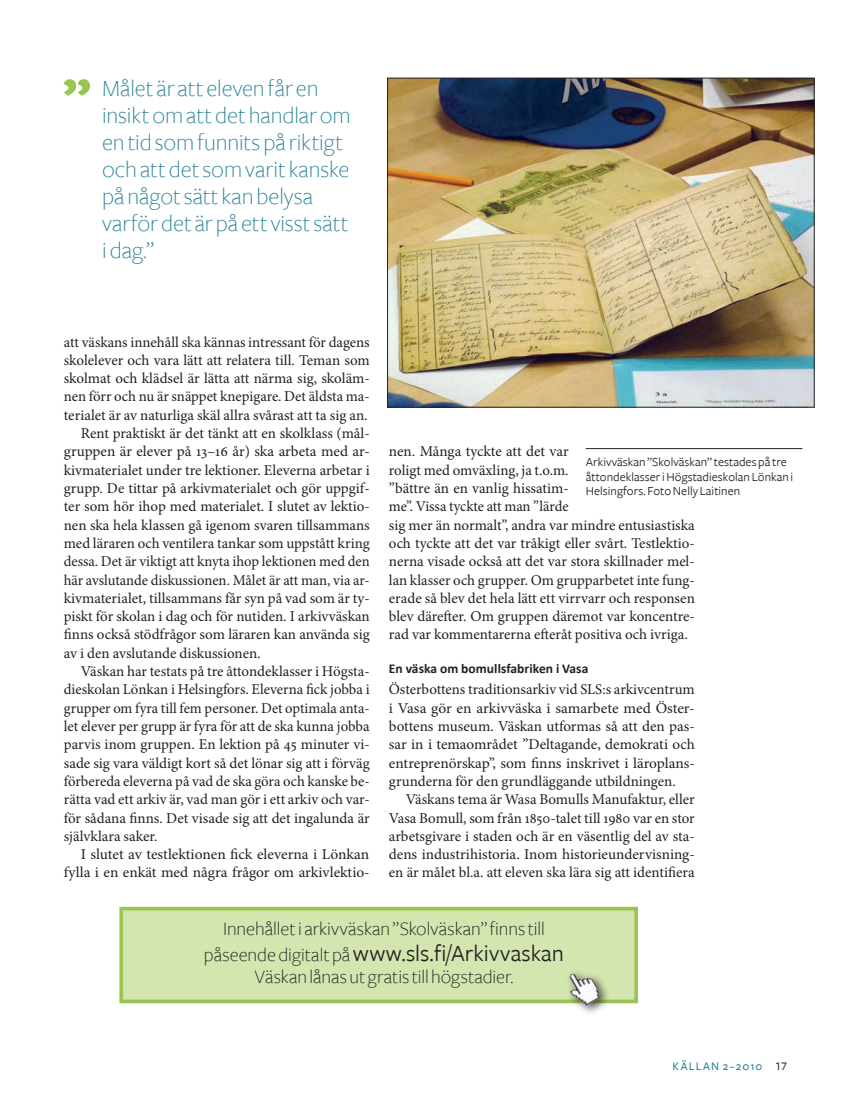
<style>
.page{position:relative;width:851px;height:1106px;background:#fff}
.page>*{position:absolute;margin:0;border:0;box-sizing:border-box;transform-origin:0 0}
.t1{font:300 24px/27px "Freight Sans";color:#2c8397}
.t2{font:24px "Freight Sans";color:#231f20}
.t3{font:300 19.65px "Freight Sans";color:#231f20}
.t4{font:15px/18.3px "Minion Pro";color:#231f20}
.t5{font:700 13.5px "Calibri";letter-spacing:.005em;color:#231f20}
.t6{font:12.75px/14.7px "Freight Sans";letter-spacing:.005em;color:#231f20}
.t7{font:500 12px "Freight Sans";letter-spacing:.09em;color:#2c8397}
.s1{font-weight:300;font-size:19.65px}
.s2{font-family:"Freight Sans Medium SC";font-weight:400;color:#231f20}
</style>
<div class="page">
<img style="left:389px;top:80px;width:423px;height:325px">
<div style="left:387px;top:78px;width:427px;height:329px;border:1px solid #231f20"></div>
<hr style="left:585px;top:448px;width:217px;height:1px;background:#231f20">
<div style="left:119px;top:906px;width:519px;height:97px;background:#d4e6b0;border:4px solid #9ac552"></div>
<div style="left:564px;top:967px;width:46px;height:48px;background:#231f20;opacity:.75"></div>
<img style="left:561px;top:967px;width:44px;height:43px">
<svg style="left:64px;top:79px;width:26px;height:17px"></svg>
<p class="t1" style="left:102px;top:75px;width:250px">Målet är att eleven får en insikt om att det handlar om en tid som funnits på riktigt och att det som varit kanske på något sätt kan belysa varför det är på ett visst sätt idag.”</p>
<p class="t4" style="left:64px;top:333px;width:307px">att väskans innehåll ska kännas intressant för dagens</p>
<p class="t4" style="left:64px;top:351px;width:307px">skolelever och vara lätt att relatera till. Teman som</p>
<p class="t4" style="left:64px;top:369px;width:307px">skolmat och klädsel är lätta att närma sig, skoläm-</p>
<p class="t4" style="left:64px;top:387px;width:307px">nen förr och nu är snäppet knepigare. Det äldsta ma-</p>
<p class="t4" style="left:64px;top:406px;width:305px">terialet är av naturliga skäl allra svårast att ta sig an.</p>
<p class="t4" style="left:81px;top:424px;width:290px">Rent praktiskt är det tänkt att en skolklass (mål-</p>
<p class="t4" style="left:64px;top:442px;width:307px">gruppen är elever på 13–16 år) ska arbeta med ar-</p>
<p class="t4" style="left:64px;top:461px;width:307px">kivmaterialet under tre lektioner. Eleverna arbetar i</p>
<p class="t4" style="left:64px;top:479px;width:307px">grupp. De tittar på arkivmaterialet och gör uppgif-</p>
<p class="t4" style="left:64px;top:497px;width:307px">ter som hör ihop med materialet. I slutet av lektio-</p>
<p class="t4" style="left:64px;top:516px;width:307px">nen ska hela klassen gå igenom svaren tillsammans</p>
<p class="t4" style="left:64px;top:534px;width:307px">med läraren och ventilera tankar som uppstått kring</p>
<p class="t4" style="left:64px;top:552px;width:307px">dessa. Det är viktigt att knyta ihop lektionen med den</p>
<p class="t4" style="left:64px;top:570px;width:307px">här avslutande diskussionen. Målet är att man, via ar-</p>
<p class="t4" style="left:64px;top:589px;width:307px">kivmaterialet, tillsammans får syn på vad som är ty-</p>
<p class="t4" style="left:64px;top:607px;width:307px">piskt för skolan i dag och för nutiden. I arkivväskan</p>
<p class="t4" style="left:64px;top:625px;width:307px">finns också stödfrågor som läraren kan använda sig</p>
<p class="t4" style="left:64px;top:644px;width:198px">av i den avslutande diskussionen.</p>
<p class="t4" style="left:81px;top:662px;width:290px">Väskan har testats på tre åttondeklasser i Högsta-</p>
<p class="t4" style="left:64px;top:680px;width:307px">dieskolan Lönkan i Helsingfors. Eleverna fick jobba i</p>
<p class="t4" style="left:64px;top:699px;width:307px">grupper om fyra till fem personer. Det optimala anta-</p>
<p class="t4" style="left:64px;top:717px;width:307px">let elever per grupp är fyra för att de ska kunna jobba</p>
<p class="t4" style="left:64px;top:735px;width:307px">parvis inom gruppen. En lektion på 45 minuter vi-</p>
<p class="t4" style="left:64px;top:753px;width:307px">sade sig vara väldigt kort så det lönar sig att i förväg</p>
<p class="t4" style="left:64px;top:772px;width:307px">förbereda eleverna på vad de ska göra och kanske be-</p>
<p class="t4" style="left:64px;top:790px;width:307px">rätta vad ett arkiv är, vad man gör i ett arkiv och var-</p>
<p class="t4" style="left:64px;top:808px;width:307px">för sådana finns. Det visade sig att det ingalunda är</p>
<p class="t4" style="left:64px;top:827px;width:95px">självklara saker.</p>
<p class="t4" style="left:81px;top:845px;width:290px">I slutet av testlektionen fick eleverna i Lönkan</p>
<p class="t4" style="left:64px;top:863px;width:307px">fylla i en enkät med några frågor om arkivlektio-</p>
<p class="t4" style="left:389px;top:442px;width:307px">nen. Många tyckte att det var<br>roligt med omväxling, ja t.o.m.<br>”bättre än en vanlig hissatim-<br>me”. Vissa tyckte att man ”lärde<br>sig mer än normalt”, andra var mindre entusiastiska och tyckte att det var tråkigt eller svårt. Testlektio&shy;nerna visade också att det var stora skillnader mel&shy;lan klasser och grupper. Om grupparbetet inte fung&shy;erade så blev det hela lätt ett virrvarr och responsen blev därefter. Om gruppen däremot var koncentre&shy;rad var kommentarerna efteråt positiva och ivriga.</p>
<p class="t5" style="left:389px;top:660px;width:201px">En väska om bomullsfabriken i Vasa</p>
<p class="t4" style="left:389px;top:680px;width:307px">Österbottens traditionsarkiv vid SLS:s arkivcentrum</p>
<p class="t4" style="left:389px;top:699px;width:305px">i Vasa gör en arkivväska i samarbete med Öster-</p>
<p class="t4" style="left:389px;top:717px;width:307px">bottens museum. Väskan utformas så att den pas-</p>
<p class="t4" style="left:389px;top:735px;width:307px">sar in i temaområdet ”Deltagande, demokrati och</p>
<p class="t4" style="left:389px;top:753px;width:307px">entreprenörskap”, som finns inskrivet i läroplans-</p>
<p class="t4" style="left:389px;top:772px;width:288px">grunderna för den grundläggande utbildningen.</p>
<p class="t4" style="left:406px;top:790px;width:290px">Väskans tema är Wasa Bomulls Manufaktur, eller</p>
<p class="t4" style="left:389px;top:808px;width:307px">Vasa Bomull, som från 1850-talet till 1980 var en stor</p>
<p class="t4" style="left:389px;top:827px;width:307px">arbetsgivare i staden och är en väsentlig del av sta-</p>
<p class="t4" style="left:389px;top:845px;width:307px">dens industrihistoria. Inom historieundervisning-</p>
<p class="t4" style="left:389px;top:863px;width:307px">en är målet bl.a. att eleven ska lära sig att identifiera</p>
<p class="t6" style="left:585px;top:455px;width:209px">Arkivväskan ”Skolväskan” testades på tre åttondeklasser i Högstadieskolan Lönkan i<br>Helsingfors. Foto Nelly Laitinen</p>
<p class="t3" style="left:223px;top:918px;width:323px">I nnehållet i arkivväskan ”Skolväskan” finns till</p>
<p class="t2" style="left:204px;top:940px;width:361px"><span class="s1">påseende digitalt på</span> www.sls.fi/Arkivvaskan</p>
<p class="t3" style="left:254px;top:966px;width:260px">Väskan lånas ut gratis till högstadier.</p>
<p class="t7" style="left:672px;top:1060px;width:116px">Källan 2–2010 <span class="s2">17</span></p>
</div>
